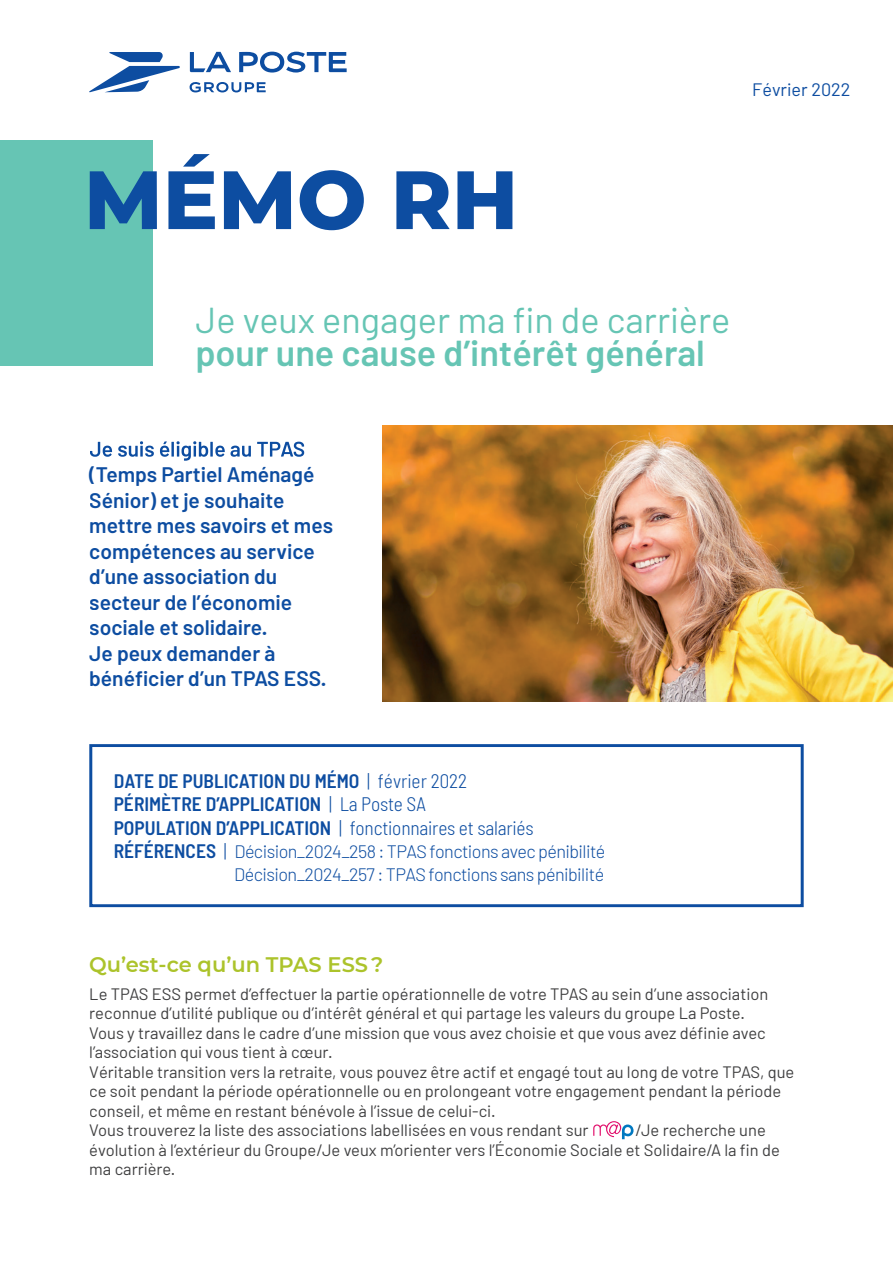
<style>
.page{position:relative;width:893px;height:1263px;background:#fff}
.page>*{position:absolute;margin:0;border:0;box-sizing:border-box;transform-origin:0 0}
.t1{font:800 82.5px "Montserrat";color:#0d4da1}
.t2{font:36px "Barlow";color:#66c5b4}
.t3{font:600 36px "Barlow";color:#66c5b4}
.t4{font:600 21px/25.5px "Barlow";color:#0d4da1}
.t5{font:600 21px "Montserrat";color:#acc32b}
.t6{font:600 semi-condensed 19.5px/23.4px "Barlow";color:#0d4da1}
.t7{font:300 18px/23.1px "Barlow";letter-spacing:-.035em;color:#0d4da1;text-align:right}
.t8{font:18px "Barlow";color:#0d4da1}
.t9{font:16.5px/19.5px "Barlow";color:#3f3f40}
.s1{font-weight:300}
.s2{font-weight:600;font-stretch:semi-condensed;font-size:19.5px}
.s3{font-stretch:semi-condensed;font-size:19.5px}
</style>
<div class="page">
<div style="left:0;top:140px;width:153px;height:226px;background:#66c5b4"></div>
<svg style="left:89px;top:52px;width:91px;height:40px"></svg>
<svg style="left:239px;top:52px;width:108px;height:21px"></svg>
<svg style="left:190px;top:52px;width:41px;height:20px"></svg>
<svg style="left:189px;top:82px;width:77px;height:11px"></svg>
<div style="left:89px;top:744px;width:715px;height:163px;border:3px solid #0d4da1"></div>
<svg style="left:90px;top:441px;width:64px;height:16px"></svg>
<svg style="left:593px;top:1121px;width:40px;height:18px"></svg>
<img style="left:383px;top:425px;width:510px;height:277px">
<h1 class="t1" style="left:84px;top:149px;width:436px">MÉMO RH</h1>
<p class="t8" style="left:752px;top:78px;width:100px">Février 2022</p>
<h2 class="t2" style="left:196px;top:297px;width:536px">Je veux engager ma fin de carrière</h2>
<h2 class="t3" style="left:196px;top:330px;width:511px">pour une cause d’intérêt général</h2>
<p class="t4" style="left:89px;top:461px;width:245px">(Temps Partiel Aménagé<br>Sénior) et je souhaite mettre mes savoirs et mes compétences au service d’une association du secteur de l’économie sociale et solidaire.<br>Je peux demander à bénéficier d’un TPAS ESS.</p>
<p class="t6" style="left:114px;top:768px;width:421px">DATE DE PUBLICATION DU MÉMO <span class="s1">| février 2022<br></span>PÉRIMÈTRE D’APPLICATION <span class="s1">| La Poste SA<br></span>POPULATION D’APPLICATION <span class="s1">| fonctionnaires et salariés</span></p>
<p class="t7" style="left:114px;top:839px;width:493px"><span class="s2">RÉFÉRENCES</span> <span class="s3">|</span> Décision_2024_258 : TPAS fonctions avec pénibilité<br>Décision_2024_257 : TPAS fonctions sans pénibilité</p>
<p class="t5" style="left:89px;top:951px;width:295px">Qu’est-ce qu’un TPAS ESS?</p>
<p class="t9" style="left:89px;top:983px;width:707px">Le TPAS ESS permet d’effectuer la partie opérationnelle de votre TPAS au sein d’une association reconnue d’utilité publique ou d’intérêt général et qui partage les valeurs du groupe La Poste.<br>Vous y travaillez dans le cadre d’une mission que vous avez choisie et que vous avez définie avec l’association qui vous tient à cœur.<br>Véritable transition vers la retraite, vous pouvez être actif et engagé tout au long de votre TPAS, que ce soit pendant la période opérationnelle ou en prolongeant votre engagement pendant la période conseil, et même en restant bénévole à l’issue de celui-ci.<br>Vous trouverez la liste des associations labellisées en vous rendant sur</p>
<p class="t9" style="left:89px;top:1120px;width:692px;text-indent:546px">/Je recherche une évolution à l’extérieur du Groupe/Je veux m’orienter vers l’Économie Sociale et Solidaire/A la fin de ma carrière.</p>
</div>
